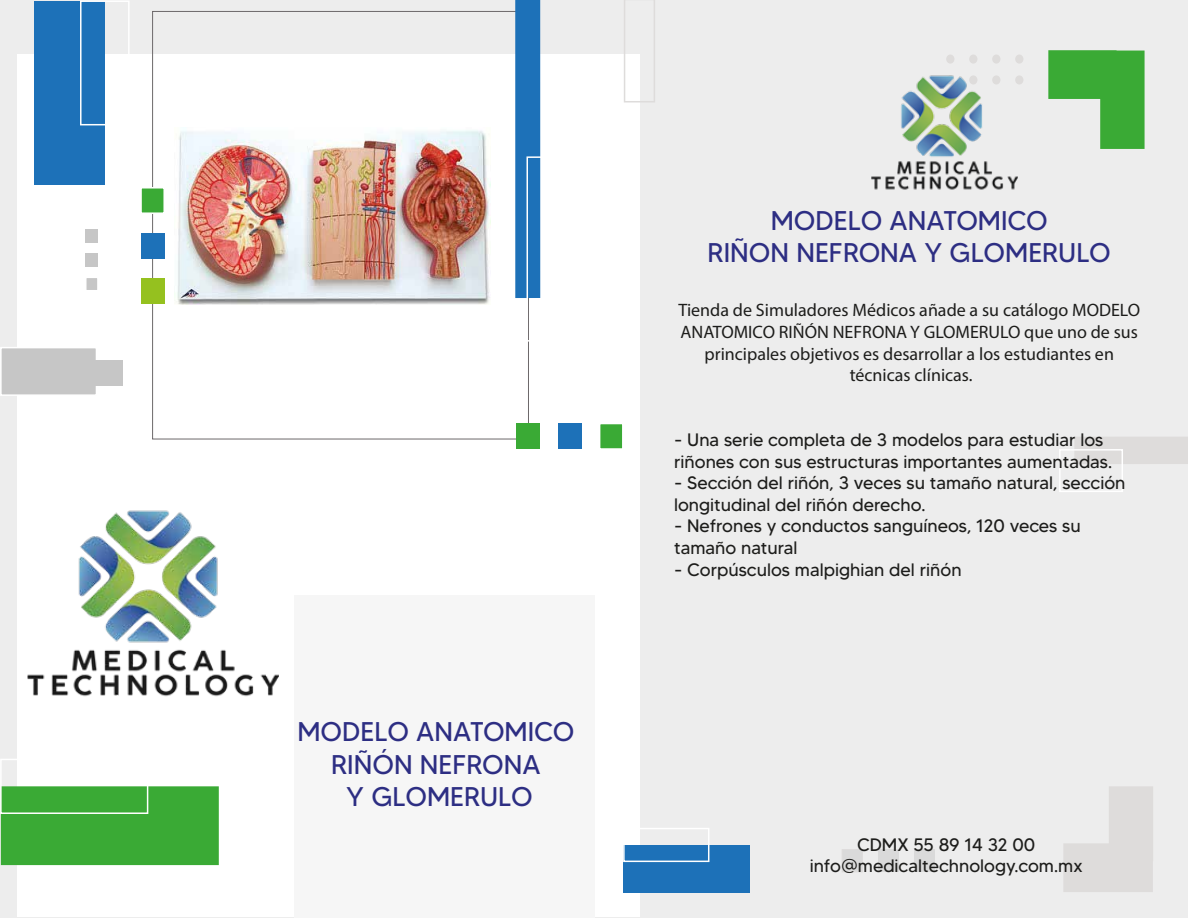
<style>
.page{position:relative;width:1188px;height:918px;background:#fff}
.page>*{position:absolute;margin:0;border:0;box-sizing:border-box;transform-origin:0 0}
.t1{font:27px/32.4px "MADETOMMY";color:#2d2e83;text-align:center}
.t2{font:18px/21.6px "MADETOMMY";color:#1d1d1b}
.t3{font:18px/21.6px "Myriad Pro";color:#1d1d1b;text-align:center}
</style>
<div class="page">
<div style="left:1px;top:0;width:1187px;height:917px;background:#ededed"></div>
<svg style="left:1048px;top:50px;width:97px;height:99px"></svg>
<svg style="left:1063px;top:786px;width:90px;height:106px"></svg>
<div style="left:1015px;top:75px;width:8px;height:9px;background:#dedcdb;border-radius:50%"></div>
<div style="left:1015px;top:55px;width:8px;height:9px;background:#dedcdb;border-radius:50%"></div>
<div style="left:17px;top:55px;width:622px;height:862px;background:#fff"></div>
<div style="left:0;top:347px;width:97px;height:49px;background:#c6c6c6;border:2px solid #fff"></div>
<div style="left:29px;top:360px;width:94px;height:26px;background:#c6c6c6"></div>
<svg style="left:624px;top:0;width:31px;height:102px"></svg>
<div style="left:624px;top:845px;width:126px;height:48px;background:#1d71b8"></div>
<div style="left:623px;top:828px;width:86px;height:34px;border:2px solid #fff"></div>
<div style="left:141px;top:279px;width:23px;height:25px;background:#95c11f"></div>
<div style="left:141px;top:233px;width:23px;height:26px;background:#1d71b8"></div>
<div style="left:140px;top:187px;width:25px;height:27px;background:#3aaa35;border:2px solid #fff"></div>
<div style="left:517px;top:424px;width:23px;height:25px;background:#3aaa35"></div>
<div style="left:558px;top:424px;width:23px;height:25px;background:#1d71b8"></div>
<div style="left:599px;top:423px;width:25px;height:27px;background:#3aaa35;border:2px solid #fff"></div>
<div style="left:515px;top:0;width:25px;height:298px;background:#1d71b8"></div>
<div style="left:527px;top:156px;width:39px;height:186px;border:2px solid #fff"></div>
<div style="left:86px;top:230px;width:12px;height:13px;background:#c6c6c6"></div>
<div style="left:86px;top:253px;width:12px;height:14px;background:#c6c6c6"></div>
<div style="left:85px;top:277px;width:14px;height:14px;background:#c6c6c6;border:2px solid #fff"></div>
<div style="left:34px;top:1px;width:71px;height:184px;background:#1d71b8"></div>
<div style="left:80px;top:0;width:50px;height:125px;border:2px solid #fff"></div>
<div style="left:1px;top:786px;width:218px;height:79px;background:#3aaa35"></div>
<div style="left:0;top:759px;width:148px;height:55px;border:2px solid #fff"></div>
<div style="left:914px;top:850px;width:21px;height:22px;background:#dadada"></div>
<div style="left:878px;top:850px;width:21px;height:22px;background:#dadada"></div>
<div style="left:842px;top:849px;width:21px;height:23px;background:#dadada"></div>
<div style="left:294px;top:595px;width:301px;height:322px;background:#f6f6f6"></div>
<div style="left:1074px;top:437px;width:114px;height:27px;background:#dedcdb"></div>
<div style="left:1059px;top:449px;width:64px;height:43px;border:2px solid #fff"></div>
<img style="left:27px;top:510px;width:251px;height:187px">
<img style="left:872px;top:55px;width:145px;height:135px">
<img style="left:174px;top:130px;width:317px;height:175px">
<h1 class="t1" style="left:297px;top:715px;width:278px">MODELO ANATOMICO<br>RIÑÓN NEFRONA<br>Y GLOMERULO</h1>
<h1 class="t1" style="left:708px;top:204px;width:405px">MODELO ANATOMICO<br>RIÑON NEFRONA Y GLOMERULO</h1>
<p class="t3" style="left:678px;top:299px;width:463px">Tienda de Simuladores Médicos añade a su catálogo MODELO ANATOMICO RIÑÓN NEFRONA Y GLOMERULO que uno de sus principales objetivos es desarrollar a los estudiantes en técnicas clínicas.</p>
<p class="t2" style="left:674px;top:429px;width:440px">- Una serie completa de 3 modelos para estudiar los riñones con sus estructuras importantes aumentadas.</p>
<p class="t2" style="left:674px;top:472px;width:453px">- Sección del riñón, 3 veces su tamaño natural, sección longitudinal del riñón derecho.</p>
<p class="t2" style="left:674px;top:515px;width:408px">- Nefrones y conductos sanguíneos, 120 veces su tamaño natural</p>
<p class="t2" style="left:674px;top:558px;width:289px">- Corpúsculos malpighian del riñón</p>
<p class="t2" style="left:810px;top:833px;width:274px;text-align:center">CDMX 55 89 14 32 00 info@medicaltechnology.com.mx</p>
</div>
